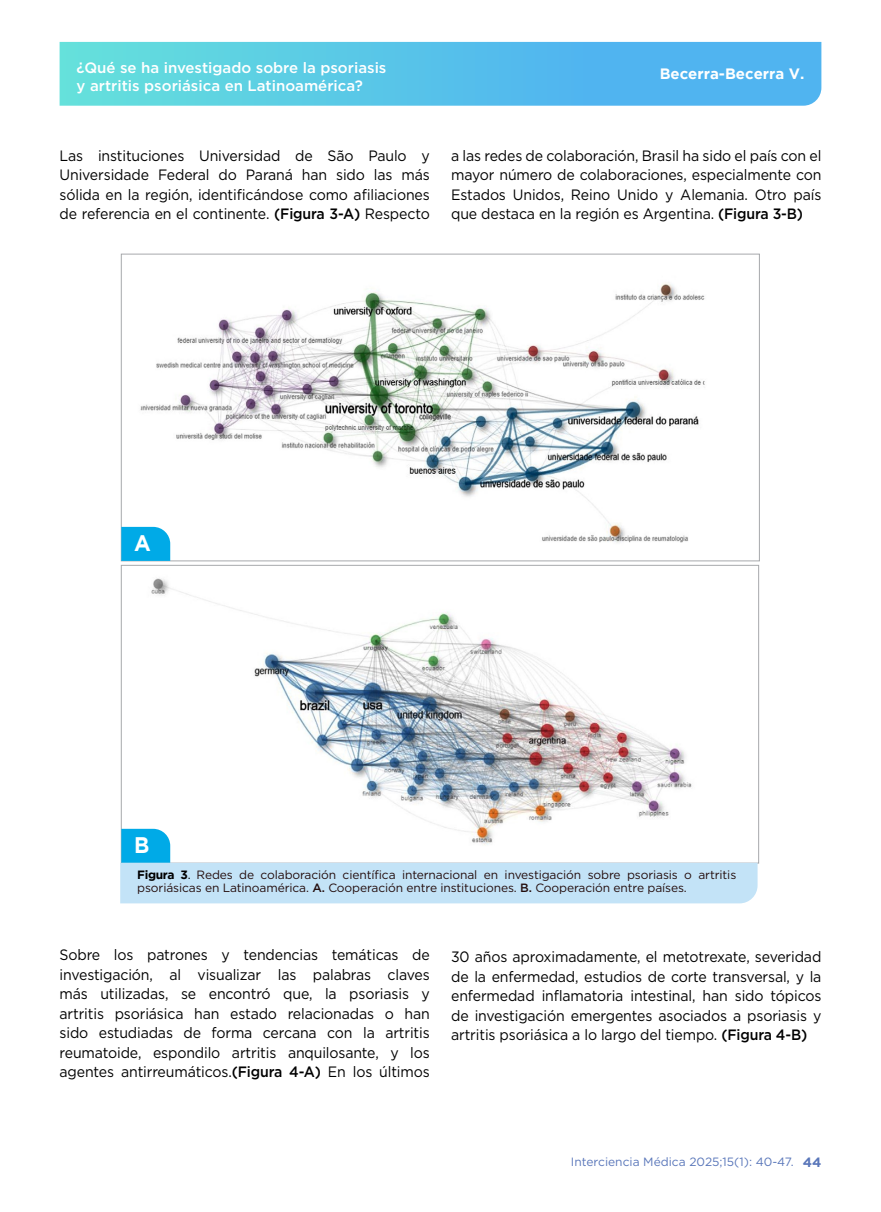
<style>
.page{position:relative;width:881px;height:1212px;background:#fff}
.page>*{position:absolute;margin:0;border:0;box-sizing:border-box;transform-origin:0 0}
.t1{font:700 22.5px "Gotham";color:#fff;scale:.94 1}
.t2{font:15px/19.5px "Gotham";letter-spacing:-.01em;color:#000;text-align:justify;scale:.94 1}
.t3{font:500 15px/18px "Gotham";color:#fff}
.t4{font:700 15px "Gotham";color:#fff}
.t5{font:700 13.5px "Gotham";color:#5a77ba}
.t6{font:12px/13.5px "Gotham";letter-spacing:-.01em;color:#240d0d}
.t7{font:12px "Gotham";color:#5a77ba}
.s1{font-weight:500}
.s2{font-weight:700;color:#000}
.s3{color:#000}
</style>
<div class="page">
<svg style="left:60px;top:42px;width:761px;height:64px;background:#58c4e8"></svg>
<img style="left:123px;top:283px;width:582px;height:276px">
<svg style="left:121px;top:527px;width:49px;height:34px;background:#0aade7"></svg>
<img style="left:123px;top:578px;width:569px;height:251px">
<svg style="left:120px;top:829px;width:637px;height:74px"></svg>
<p class="t3" style="left:77px;top:58px;width:311px">¿Qué se ha investigado sobre la psoriasis y artritis psoriásica en Latinoamérica?</p>
<p class="t4" style="left:659px;top:65px;width:146px">Becerra-Becerra V.</p>
<p class="t2" style="left:60px;top:145px;width:395px">Las instituciones Universidad de São Paulo y Universidade Federal do Paraná han sido las más sólida en la región, identificándose como afiliaciones de referencia en el continente. <span class="s1">(Figura 3-A)</span> Respecto</p>
<p class="t2" style="left:451px;top:145px;width:395px">a las redes de colaboración, Brasil ha sido el país con el mayor número de colaboraciones, especialmente con Estados Unidos, Reino Unido y Alemania. Otro país que destaca en la región es Argentina. <span class="s1">(Figura 3-B)</span></p>
<h1 class="t1" style="left:134px;top:530px;width:19px">A</h1>
<h1 class="t1" style="left:134px;top:832px;width:18px">B</h1>
<p class="t6" style="left:137px;top:867px;width:600px"><span class="s2">Figura 3</span><span class="s3">.</span> Redes de colaboración científica internacional en investigación sobre psoriasis o artritis psoriásicas en Latinoamérica. <span class="s1">A.</span> Cooperación entre instituciones. <span class="s1">B.</span> Cooperación entre países.</p>
<p class="t2" style="left:60px;top:945px;width:395px">Sobre los patrones y tendencias temáticas de investigación, al visualizar las palabras claves más utilizadas, se encontró que, la psoriasis y artritis psoriásica han estado relacionadas o han sido estudiadas de forma cercana con la artritis reumatoide, espondilo artritis anquilosante, y los agentes antirreumáticos.<span class="s1">(Figura 4-A)</span> En los últimos</p>
<p class="t2" style="left:451px;top:947px;width:395px">30 años aproximadamente, el metotrexate, severidad de la enfermedad, estudios de corte transversal, y la enfermedad inflamatoria intestinal, han sido tópicos de investigación emergentes asociados a psoriasis y artritis psoriásica a lo largo del tiempo. <span class="s1">(Figura 4-B)</span></p>
<p class="t7" style="left:570px;top:1154px;width:224px">Interciencia Médica 2025;15(1): 40-47.</p>
<p class="t5" style="left:802px;top:1154px;width:20px">44</p>
</div>
